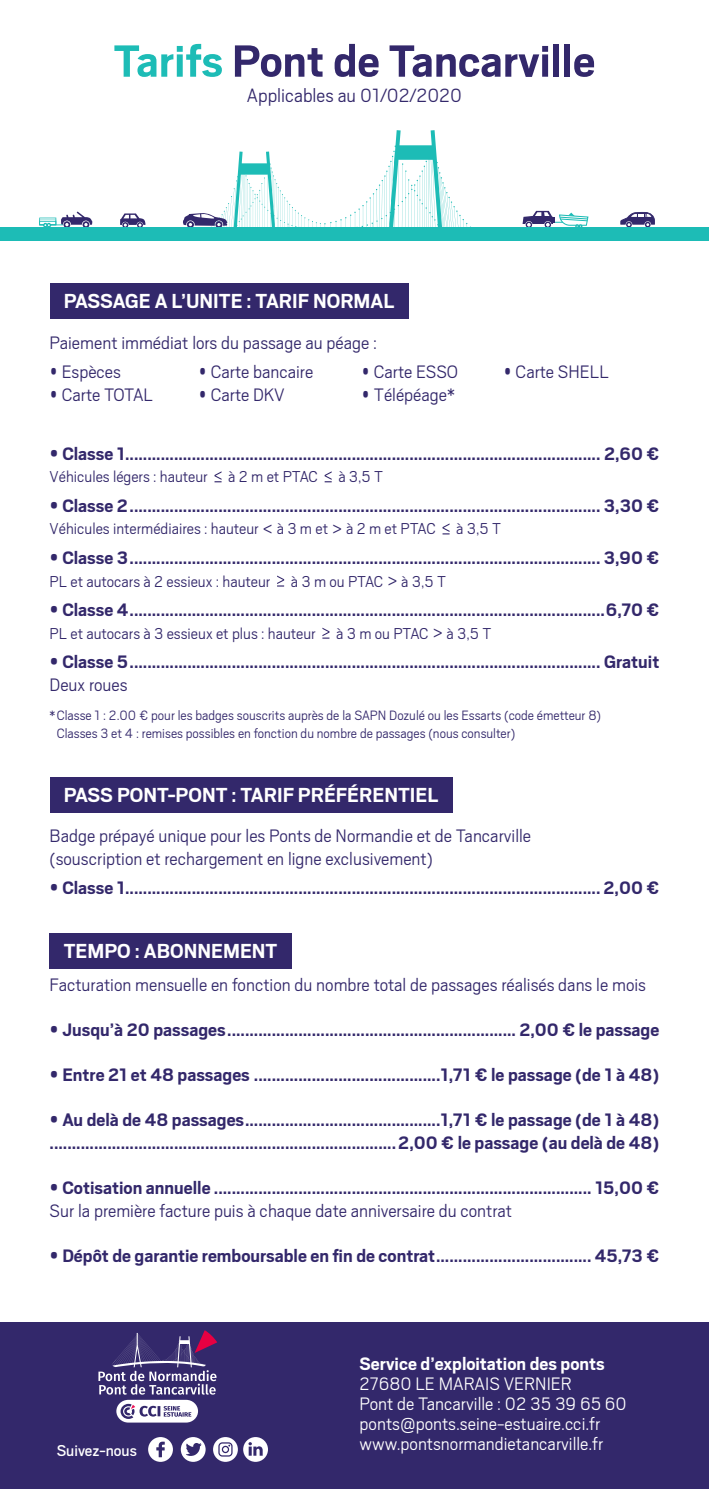
<style>
.page{position:relative;width:709px;height:1489px;background:#fff}
.page>*{position:absolute;margin:0;border:0;box-sizing:border-box;transform-origin:0 0}
.t1{font:700 50px "Scout";color:#33286b}
.t2{font:700 22.5px "Scout";color:#fff}
.t3{font:300 21.25px "Scout";color:#33286b}
.t4{font:700 20px/22.5px "Scout";color:#33286b}
.t5{font:300 20px/22.5px "Scout";color:#33286b}
.t6{font:300 20px "Scout";color:#fff}
.t7{font:700 20px "Scout";color:#fff}
.t8{font:300 17.5px "Scout";color:#33286b}
.t9{font:17.5px "Scout";color:#fff}
.t10{font:300 15px/17.5px "Scout";color:#33286b}
.s1{color:#1dbcb6}
.s2{font-size:22.5px}
.s3{font-weight:300}
</style>
<div class="page">
<div style="left:0;top:1321px;width:709px;height:167px;background:#33286b"></div>
<svg style="left:620px;top:212px;width:35px;height:15px"></svg>
<svg style="left:522px;top:211px;width:67px;height:16px"></svg>
<svg style="left:120px;top:213px;width:25px;height:14px"></svg>
<svg style="left:39px;top:211px;width:53px;height:16px"></svg>
<svg style="left:183px;top:130px;width:288px;height:97px"></svg>
<div style="left:0;top:227px;width:709px;height:13px;background:#1dbcb6"></div>
<div style="left:148px;top:1436px;width:25px;height:25px;background:#fff;border-radius:50%"></div>
<svg style="left:156px;top:1441px;width:9px;height:15px"></svg>
<svg style="left:243px;top:1436px;width:25px;height:25px"></svg>
<svg style="left:248px;top:1441px;width:15px;height:14px"></svg>
<svg style="left:181px;top:1436px;width:25px;height:25px"></svg>
<svg style="left:186px;top:1442px;width:15px;height:13px"></svg>
<svg style="left:213px;top:1436px;width:25px;height:25px"></svg>
<svg style="left:218px;top:1442px;width:14px;height:14px"></svg>
<div style="left:50px;top:283px;width:358px;height:36px;background:#33286b"></div>
<svg style="left:214px;top:471px;width:7px;height:11px"></svg>
<svg style="left:324px;top:471px;width:8px;height:11px"></svg>
<svg style="left:442px;top:523px;width:7px;height:11px"></svg>
<svg style="left:277px;top:575px;width:7px;height:11px"></svg>
<svg style="left:322px;top:627px;width:7px;height:11px"></svg>
<div style="left:50px;top:777px;width:402px;height:35px;background:#33286b"></div>
<div style="left:50px;top:933px;width:241px;height:35px;background:#33286b"></div>
<svg style="left:98px;top:1330px;width:119px;height:92px"></svg>
<p class="t1" style="left:114px;top:34px;width:483px"><span class="s1">Tarifs</span> Pont de Tancarville</p>
<p class="t3" style="left:247px;top:82px;width:216px">Applicables au 01/02/2020</p>
<p class="t2" style="left:64px;top:289px;width:332px">PASSAGE A L’UNITE : TARIF NORMAL</p>
<p class="t5" style="left:50px;top:330px;width:329px">Paiement immédiat lors du passage au péage :</p>
<p class="t5" style="left:50px;top:359px;width:73px">• Espèces</p>
<p class="t5" style="left:198px;top:359px;width:116px">• Carte bancaire</p>
<p class="t5" style="left:361px;top:359px;width:98px">• Carte ESSO</p>
<p class="t5" style="left:503px;top:359px;width:107px">• Carte SHELL</p>
<p class="t5" style="left:50px;top:382px;width:105px">• Carte TOTAL</p>
<p class="t5" style="left:198px;top:382px;width:88px">• Carte DKV</p>
<p class="t5" style="left:361px;top:382px;width:95px">• Télépéage*</p>
<p class="t4" style="left:50px;top:442px;width:611px">• Classe 1........................................................................................................... 2,60 €</p>
<p class="t8" style="left:50px;top:465px;width:335px">Véhicules légers : hauteur à 2 m et PTAC à 3,5 T</p>
<p class="t4" style="left:50px;top:494px;width:611px">• Classe 2.......................................................................................................... 3,30 €</p>
<p class="t8" style="left:50px;top:517px;width:453px">Véhicules intermédiaires : hauteur <span class="s2">&lt;</span> à 3 m et <span class="s2">&gt;</span> à 2 m et PTAC à 3,5 T</p>
<p class="t4" style="left:50px;top:546px;width:611px">• Classe 3.......................................................................................................... 3,90 €</p>
<p class="t8" style="left:50px;top:569px;width:398px">PL et autocars à 2 essieux : hauteur à 3 m ou PTAC <span class="s2">&gt;</span> à 3,5 T</p>
<p class="t4" style="left:50px;top:599px;width:611px">• Classe 4...........................................................................................................6,70 €</p>
<p class="t8" style="left:50px;top:622px;width:443px">PL et autocars à 3 essieux et plus : hauteur à 3 m ou PTAC <span class="s2">&gt;</span> à 3,5 T</p>
<p class="t4" style="left:50px;top:651px;width:611px">• Classe 5.......................................................................................................... Gratuit<br><span class="s3">Deux roues</span></p>
<p class="t10" style="left:57px;top:706px;width:546px;text-indent:-7px">*Classe 1 : 2.00 € pour les badges souscrits auprès de la SAPN Dozulé ou les Essarts (code émetteur 8)<br>Classes 3 et 4 : remises possibles en fonction du nombre de passages (nous consulter)</p>
<p class="t2" style="left:64px;top:782px;width:376px">PASS PONT-PONT : TARIF PRÉFÉRENTIEL</p>
<p class="t5" style="left:50px;top:823px;width:483px">Badge prépayé unique pour les Ponts de Normandie et de Tancarville (souscription et rechargement en ligne exclusivement)</p>
<p class="t4" style="left:50px;top:877px;width:611px">• Classe 1........................................................................................................... 2,00 €</p>
<p class="t2" style="left:64px;top:939px;width:215px">TEMPO : ABONNEMENT</p>
<p class="t5" style="left:50px;top:972px;width:598px">Facturation mensuelle en fonction du nombre total de passages réalisés dans le mois</p>
<p class="t4" style="left:50px;top:1019px;width:611px">• Jusqu’à 20 passages................................................................. 2,00 € le passage</p>
<p class="t4" style="left:50px;top:1064px;width:611px">• Entre 21 et 48 passages ..........................................1,71 € le passage (de 1 à 48)</p>
<p class="t4" style="left:50px;top:1109px;width:611px">• Au delà de 48 passages............................................1,71 € le passage (de 1 à 48) ..............................................................................2,00 € le passage (au delà de 48)</p>
<p class="t4" style="left:50px;top:1176px;width:611px">• Cotisation annuelle ..................................................................................... 15,00 €<br><span class="s3">Sur la première facture puis à chaque date anniversaire du contrat</span></p>
<p class="t4" style="left:50px;top:1244px;width:611px">• Dépôt de garantie remboursable en fin de contrat................................... 45,73 €</p>
<p class="t9" style="left:57px;top:1439px;width:82px">Suivez-nous</p>
<p class="t7" style="left:359px;top:1352px;width:246px">Service d’exploitation des ponts</p>
<p class="t6" style="left:359px;top:1370px;width:214px">27680 LE MARAIS VERNIER</p>
<p class="t6" style="left:359px;top:1390px;width:268px">Pont de Tancarville : 02 35 39 65 60</p>
<p class="t6" style="left:359px;top:1410px;width:242px">ponts@ponts.seine-estuaire.cci.fr</p>
<p class="t6" style="left:359px;top:1430px;width:245px">www.pontsnormandietancarville.fr</p>
</div>
